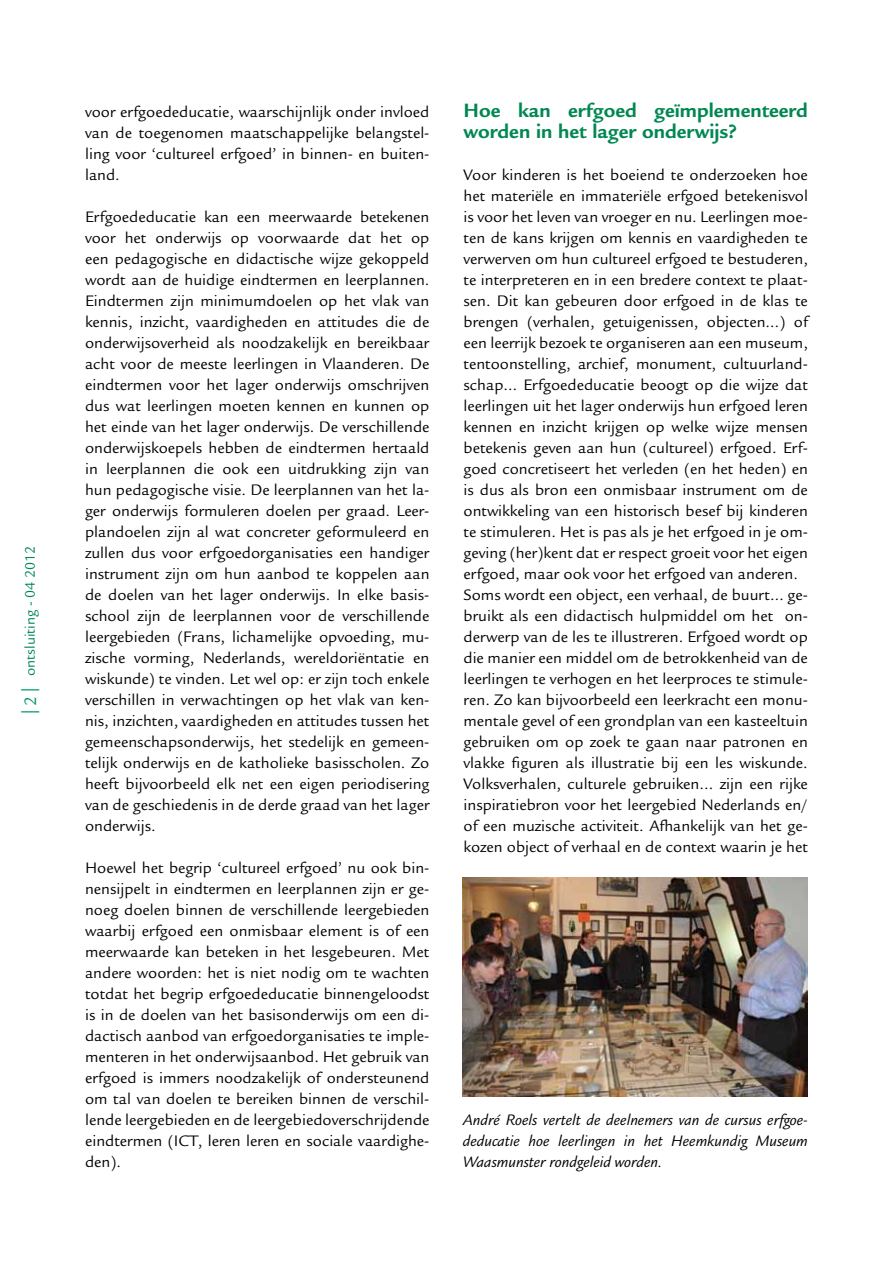
<style>
.page{position:relative;width:893px;height:1263px;background:#fff}
.page>*{position:absolute;margin:0;border:0;box-sizing:border-box;transform-origin:0 0}
.t1{font:700 21px/21px "Legacy Sans Std";color:#008752}
.t2{font:16.5px/21px "Legacy Sans Std";color:#000;text-align:justify}
.t3{font:italic 16.5px/21px "Legacy Sans Std";color:#000;text-align:justify}
.t4{font:15px "Legacy Sans Std";color:#008752}
.s1{font-family:"Myriad Pro";font-size:18px;color:#00976c}
.s2{font-size:18px;color:#00976c}
</style>
<div class="page">
<img style="left:463px;top:877px;width:345px;height:219px">
<p class="t4" style="left:22px;top:714px;width:170px;rotate:-90deg"><span class="s1">|</span> <span class="s2">2</span> <span class="s1">|</span> ontsluiting - 04 2012</p>
<p class="t2" style="left:85px;top:101px;width:346px">voor erfgoededucatie, waarschijnlijk onder invloed van de toegenomen maatschappelijke belangstel&shy;ling voor ‘cultureel erfgoed’ in binnen- en buiten&shy;land.</p>
<p class="t2" style="left:85px;top:206px;width:346px">Erfgoededucatie kan een meerwaarde betekenen voor het onderwijs op voorwaarde dat het op een pedagogische en didactische wijze gekoppeld wordt aan de huidige eindtermen en leerplannen.<br>Eindtermen zijn minimumdoelen op het vlak van kennis, inzicht, vaardigheden en attitudes die de onderwijsoverheid als noodzakelijk en bereikbaar acht voor de meeste leerlingen in Vlaanderen. De eindtermen voor het lager onderwijs omschrijven dus wat leerlingen moeten kennen en kunnen op het einde van het lager onderwijs. De verschillende onderwijskoepels hebben de eindtermen hertaald in leerplannen die ook een uitdrukking zijn van hun pedagogische visie. De leerplannen van het la&shy;ger onderwijs formuleren doelen per graad. Leer&shy;plandoelen zijn al wat concreter geformuleerd en zullen dus voor erfgoedorganisaties een handiger instrument zijn om hun aanbod te koppelen aan de doelen van het lager onderwijs. In elke basis&shy;school zijn de leerplannen voor de verschillende leergebieden (Frans, lichamelijke opvoeding, mu&shy;zische vorming, Nederlands, wereldoriëntatie en wiskunde) te vinden. Let wel op: er zijn toch enkele verschillen in verwachtingen op het vlak van ken&shy;nis, inzichten, vaardigheden en attitudes tussen het gemeenschapsonderwijs, het stedelijk en gemeen&shy;telijk onderwijs en de katholieke basisscholen. Zo heeft bijvoorbeeld elk net een eigen periodisering van de geschiedenis in de derde graad van het lager onderwijs.</p>
<p class="t2" style="left:85px;top:858px;width:346px">Hoewel het begrip ‘cultureel erfgoed’ nu ook bin&shy;nensijpelt in eindtermen en leerplannen zijn er ge&shy;noeg doelen binnen de verschillende leergebieden waarbij erfgoed een onmisbaar element is of een meerwaarde kan beteken in het lesgebeuren. Met andere woorden: het is niet nodig om te wachten totdat het begrip erfgoededucatie binnengeloodst is in de doelen van het basisonderwijs om een di&shy;dactisch aanbod van erfgoedorganisaties te imple&shy;menteren in het onderwijsaanbod. Het gebruik van erfgoed is immers noodzakelijk of ondersteunend om tal van doelen te bereiken binnen de verschil&shy;lende leergebieden en de leergebiedoverschrijdende eindtermen (ICT, leren leren en sociale vaardighe&shy;den).</p>
<p class="t1" style="left:463px;top:100px;width:346px">Hoe kan erfgoed geïmplementeerd worden in het lager onderwijs?</p>
<p class="t2" style="left:463px;top:164px;width:346px;text-align:left">Voor kinderen is het boeiend te onderzoeken hoe het materiële en immateriële erfgoed betekenisvol is voor het leven van vroeger en nu. Leerlingen moe&shy;ten de kans krijgen om kennis en vaardigheden te verwerven om hun cultureel erfgoed te bestuderen, te interpreteren en in een bredere context te plaat&shy;sen. Dit kan gebeuren door erfgoed in de klas te brengen (verhalen, getuigenissen, objecten…) of een leerrijk bezoek te organiseren aan een museum, tentoonstelling, archief, monument, cultuurland&shy;schap… Erfgoededucatie beoogt op die wijze dat leerlingen uit het lager onderwijs hun erfgoed leren kennen en inzicht krijgen op welke wijze mensen betekenis geven aan hun (cultureel) erfgoed. Erf&shy;goed concretiseert het verleden (en het heden) en is dus als bron een onmisbaar instrument om de ontwikkeling van een historisch besef bij kinderen te stimuleren. Het is pas als je het erfgoed in je om&shy;geving (her)kent dat er respect groeit voor het eigen erfgoed, maar ook voor het erfgoed van anderen.<br>Soms wordt een object, een verhaal, de buurt… ge&shy;bruikt als een didactisch hulpmiddel om het on&shy;derwerp van de les te illustreren. Erfgoed wordt op die manier een middel om de betrokkenheid van de leerlingen te verhogen en het leerproces te stimule&shy;ren. Zo kan bijvoorbeeld een leerkracht een monu&shy;mentale gevel of een grondplan van een kasteeltuin gebruiken om op zoek te gaan naar patronen en vlakke figuren als illustratie bij een les wiskunde.<br>Volksverhalen, culturele gebruiken... zijn een rijke inspiratiebron voor het leergebied Nederlands en/ of een muzische activiteit. Afhankelijk van het ge&shy;kozen object of verhaal en de context waarin je het</p>
<p class="t3" style="left:463px;top:1110px;width:347px">André Roels vertelt de deelnemers van de cursus erfgoe&shy;deducatie hoe leerlingen in het Heemkundig Museum Waasmunster rondgeleid worden.</p>
</div>
